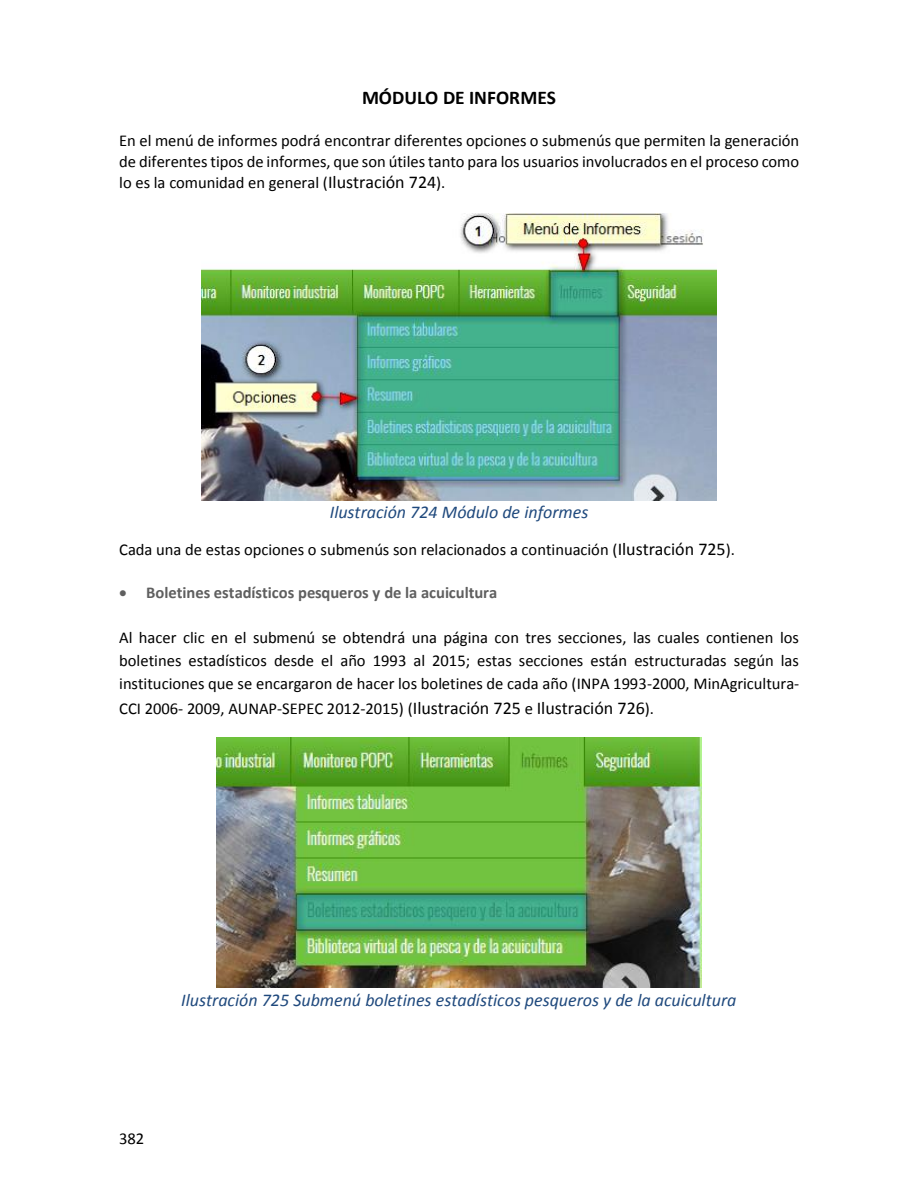
<style>
.page{position:relative;width:918px;height:1188px;background:#fff}
.page>*{position:absolute;margin:0;border:0;box-sizing:border-box;transform-origin:0 0}
.t1{font:700 19.5px "Calibri";color:#000}
.t2{font:italic 18px "Calibri";color:#1f497d}
.t3{font:16.5px/23.1px "Calibri";color:#000}
.t4{font:700 16.5px "Calibri";color:#5f5f5f}
.s1{font-size:18px}
</style>
<div class="page">
<img style="left:201px;top:213px;width:516px;height:288px">
<img style="left:216px;top:737px;width:486px;height:251px">
<h1 class="t1" style="left:362px;top:89px;width:196px">MÓDULO DE INFORMES</h1>
<p class="t3" style="left:119px;top:132px;width:682px;line-height:20.1px">En el menú de informes podrá encontrar diferentes opciones o submenús que permiten la generación de diferentes tipos de informes, que son útiles tanto para los usuarios involucrados en el proceso como</p>
<p class="t3" style="left:119px;top:173px;width:328px">lo es la comunidad en general (<span class="s1">Ilustración 724</span>).</p>
<p class="t2" style="left:330px;top:505px;width:260px">Ilustración 724 Módulo de informes</p>
<p class="t3" style="left:119px;top:540px;width:617px">Cada una de estas opciones o submenús son relacionados a continuación (<span class="s1">Ilustración 725</span>).</p>
<h1 class="t4" style="left:119px;top:586px;width:380px">• Boletines estadísticos pesqueros y de la acuicultura</h1>
<p class="t3" style="left:119px;top:627px;width:682px;text-align:justify">Al hacer clic en el submenú se obtendrá una página con tres secciones, las cuales contienen los boletines estadísticos desde el año 1993 al 2015; estas secciones están estructuradas según las instituciones que se encargaron de hacer los boletines de cada año (INPA 1993-2000, MinAgricultura-</p>
<p class="t3" style="left:119px;top:698px;width:536px">CCI 2006- 2009, AUNAP-SEPEC 2012-2015) (<span class="s1">Ilustración 725</span> e <span class="s1">Ilustración 726</span>).</p>
<p class="t2" style="left:181px;top:993px;width:557px">Ilustración 725 Submenú boletines estadísticos pesqueros y de la acuicultura</p>
<p class="t3" style="left:119px;top:1128px;width:27px">382</p>
</div>
